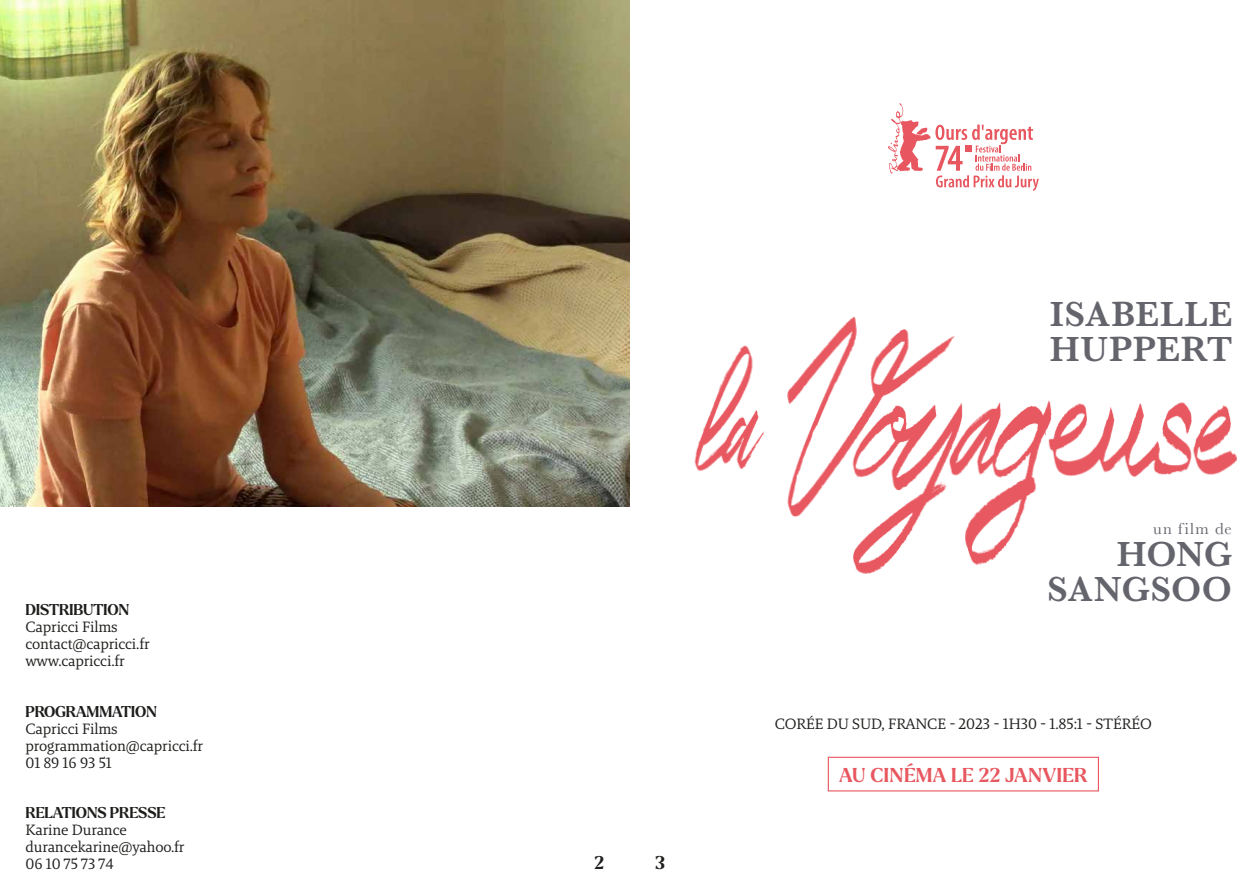
<style>
.page{position:relative;width:1259px;height:893px;background:#fff}
.page>*{position:absolute;margin:0;border:0;box-sizing:border-box;transform-origin:0 0}
.t1{font:600 36.3px/34.8px "Baskerville";letter-spacing:.005em;color:#64646d;text-align:right}
.t2{font:700 19.5px "Larken";letter-spacing:.01em;color:#e8575f}
.t3{font:700 18px "Larken";color:#1d1d1b}
.t4{font:16.65px "Baskerville";letter-spacing:.08em;color:#64646d}
.t5{font:15.3px/17px "Brando";letter-spacing:-.01em;color:#1d1d1b}
.t6{font:700 15.3px "Larken";letter-spacing:-.015em;color:#1d1d1b}
</style>
<div class="page">
<div style="left:828px;top:757px;width:271px;height:34px;border:1px solid #e8575f"></div>
<img style="left:0;top:0;width:629px;height:506px">
<svg style="left:888px;top:103px;width:150px;height:88px"></svg>
<img style="left:694px;top:316px;width:543px;height:258px">
<p class="t6" style="left:26px;top:600px;width:105px">DISTRIBUTION</p>
<p class="t5" style="left:26px;top:618px;width:126px">Capricci Films contact@capricci.fr www.capricci.fr</p>
<p class="t6" style="left:26px;top:701px;width:133px">PROGRAMMATION</p>
<p class="t5" style="left:26px;top:720px;width:179px">Capricci Films programmation@capricci.fr<br>01 89 16 93 51</p>
<p class="t6" style="left:26px;top:803px;width:141px">RELATIONS PRESSE</p>
<p class="t5" style="left:26px;top:821px;width:161px">Karine Durance durancekarine@yahoo.fr<br>06 10 75 73 74</p>
<p class="t3" style="left:594px;top:851px;width:11px">2</p>
<p class="t3" style="left:655px;top:851px;width:11px">3</p>
<h1 class="t1" style="left:1049px;top:297px;width:184px;text-align:left">ISABELLE<br>HUPPERT</h1>
<p class="t4" style="left:1153px;top:518px;width:80px">un film de</p>
<h1 class="t1" style="left:1047px;top:537px;width:186px">HONG<br>SANGSOO</h1>
<p class="t5" style="left:775px;top:715px;width:378px">CORÉE DU SUD, FRANCE - 2023 - 1H30 - 1.85:1 - STÉRÉO</p>
<p class="t2" style="left:839px;top:763px;width:250px">AU CINÉMA LE 22 JANVIER</p>
</div>
